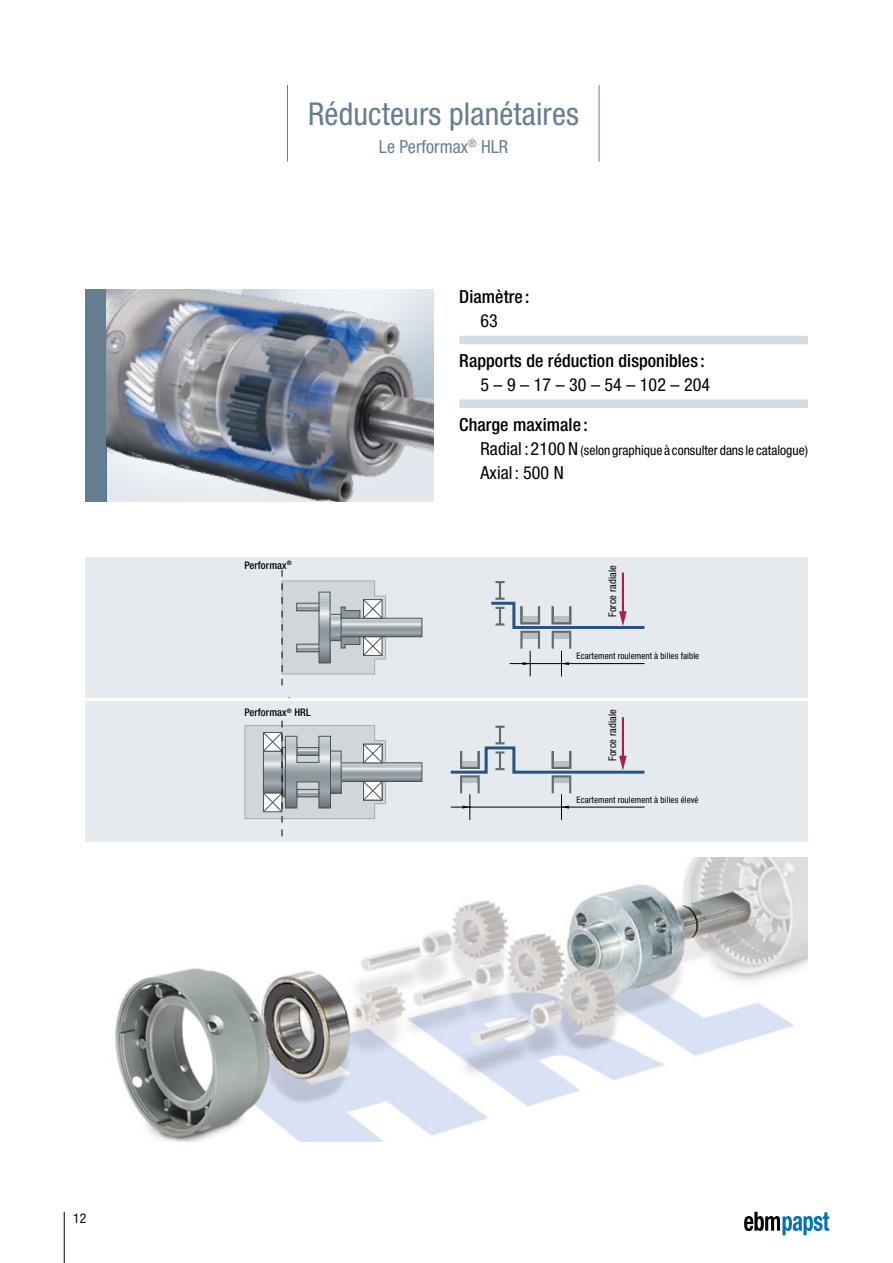
<style>
.page{position:relative;width:893px;height:1263px;background:#fff}
.page>*{position:absolute;margin:0;border:0;box-sizing:border-box;transform-origin:0 0}
.t1{font:condensed 31.5px "Helvetica Neue";letter-spacing:.005em;color:#657d91}
.t2{font:500 condensed 18px "Helvetica Neue";letter-spacing:.005em;color:#000}
.t3{font:condensed 18px "Helvetica Neue";letter-spacing:.005em;color:#000}
.t4{font:condensed 18px "Helvetica Neue";letter-spacing:.005em;color:#657d91}
.t5{font:condensed 13.5px "Helvetica Neue LT";color:#000}
.t6{font:condensed 10.5px "Helvetica Neue";letter-spacing:.01em;color:#000}
.t7{font:500 condensed 10.5px "Helvetica Neue";letter-spacing:.01em;color:#000}
.t8{font:condensed 9px "Helvetica Neue";letter-spacing:.01em;color:#000}
.s1{font-family:"Helvetica Neue";font-size:18px}
</style>
<div class="page">
<img style="left:115px;top:858px;width:693px;height:284px">
<div style="left:85px;top:289px;width:21px;height:213px;background:#657d91"></div>
<img style="left:106px;top:289px;width:328px;height:213px">
<div style="left:459px;top:336px;width:349px;height:8px;background:#d5dce5"></div>
<div style="left:459px;top:399px;width:349px;height:9px;background:#d5dce5"></div>
<hr style="left:287px;top:85px;width:1px;height:77px;background:#657d91">
<hr style="left:599px;top:85px;width:1px;height:77px;background:#657d91">
<div style="left:85px;top:702px;width:723px;height:140px;background:#e5eaef"></div>
<svg style="left:386px;top:764px;width:34px;height:16px"></svg>
<div style="left:341px;top:762px;width:81px;height:20px;border:1px solid #485156"></div>
<div style="left:553px;top:776px;width:17px;height:7px;background:#b6c0c6"></div>
<div style="left:552px;top:775px;width:19px;height:19px;border:2px solid #626a6e"></div>
<div style="left:461px;top:776px;width:18px;height:7px;background:#b6c0c6"></div>
<div style="left:460px;top:775px;width:20px;height:19px;border:2px solid #626a6e"></div>
<svg style="left:462px;top:794px;width:9px;height:26px"></svg>
<svg style="left:561px;top:794px;width:8px;height:26px"></svg>
<hr style="left:451px;top:807px;width:193px;height:1px;background:#000">
<svg style="left:244px;top:721px;width:142px;height:116px"></svg>
<div style="left:85px;top:557px;width:723px;height:140px;background:#e5eaef"></div>
<hr style="left:622px;top:572px;width:2px;height:45px;background:#a6214b">
<svg style="left:448px;top:581px;width:199px;height:193px"></svg>
<hr style="left:510px;top:663px;width:134px;height:1px;background:#000">
<svg style="left:386px;top:620px;width:34px;height:15px"></svg>
<div style="left:341px;top:618px;width:81px;height:19px;border:1px solid #485156"></div>
<svg style="left:282px;top:570px;width:104px;height:116px"></svg>
<svg style="left:744px;top:1212px;width:85px;height:23px"></svg>
<hr style="left:64px;top:1212px;width:1px;height:51px;background:#000">
<h1 class="t1" style="left:308px;top:95px;width:272px">Réducteurs planétaires</h1>
<h2 class="t4" style="left:379px;top:136px;width:131px">Le Performax<sup>®</sup> HLR</h2>
<p class="t7" style="left:245px;top:559px;width:49px">Performax<sup>®</sup></p>
<p class="t7" style="left:245px;top:706px;width:68px">Performax<sup>®</sup> HRL</p>
<h2 class="t2" style="left:459px;top:286px;width:72px">Diamètre :</h2>
<h2 class="t3" style="left:480px;top:310px;width:19px">63</h2>
<h2 class="t2" style="left:459px;top:350px;width:247px">Rapports de réduction disponibles :</h2>
<h2 class="t3" style="left:480px;top:374px;width:231px">5 – 9 – 17 – 30 – 54 – 102 – 204</h2>
<h2 class="t2" style="left:459px;top:413px;width:130px">Charge maximale :</h2>
<h3 class="t5" style="left:480px;top:442px;width:329px"><span class="s1">Radial : 2100 N</span> (selon graphique à consulter dans le catalogue)</h3>
<h2 class="t3" style="left:480px;top:462px;width:85px">Axial : 500 N</h2>
<p class="t6" style="left:606px;top:617px;width:53px;rotate:-90deg">Force radiale</p>
<p class="t6" style="left:606px;top:628px;width:53px;rotate:-90deg">Force radiale</p>
<p class="t8" style="left:577px;top:651px;width:124px">Ecartement roulement à billes faible</p>
<p class="t6" style="left:606px;top:750px;width:53px;rotate:-90deg">Force radiale</p>
<p class="t6" style="left:606px;top:761px;width:53px;rotate:-90deg">Force radiale</p>
<p class="t8" style="left:577px;top:795px;width:123px">Ecartement roulement à billes élevé</p>
<h3 class="t5" style="left:73px;top:1210px;width:14px">12</h3>
</div>
